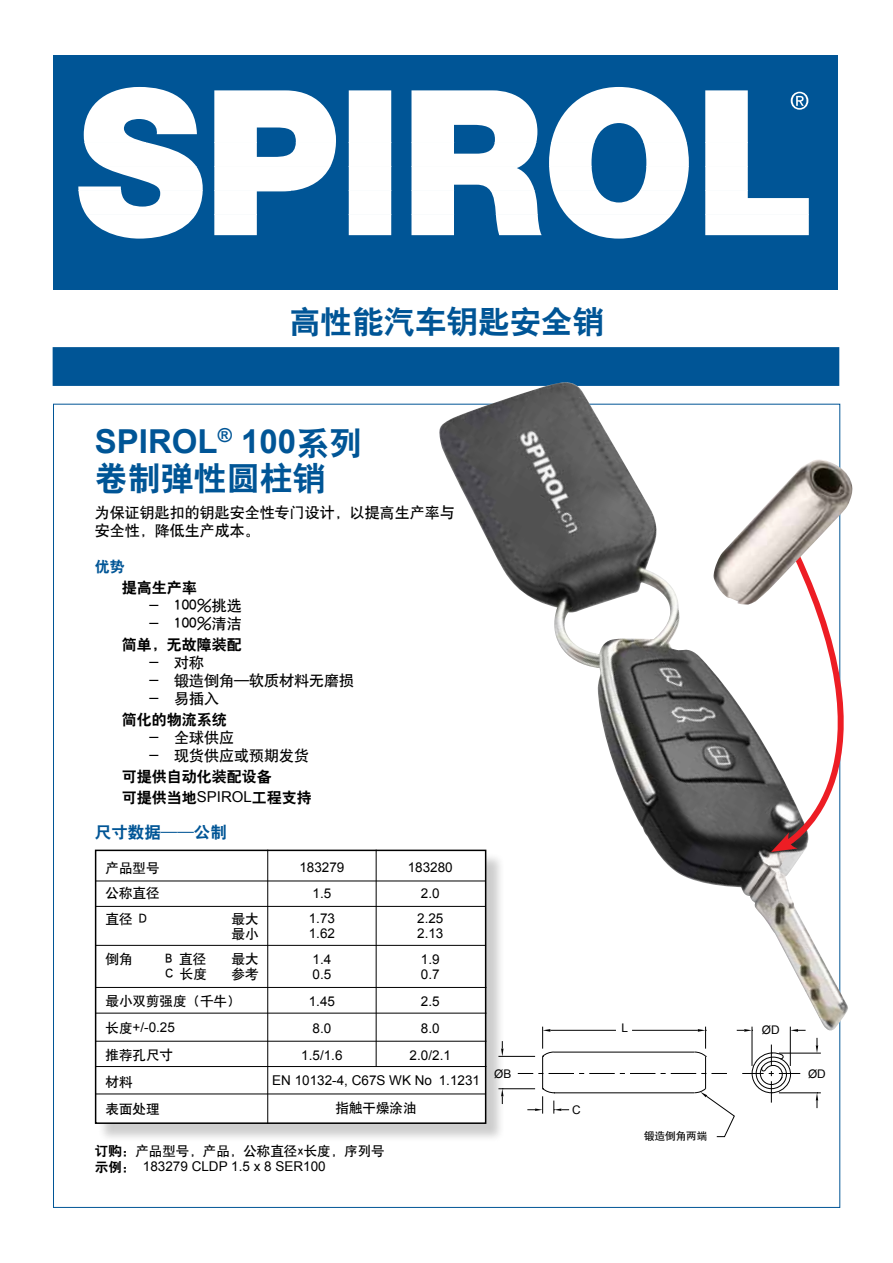
<style>
.page{position:relative;width:893px;height:1263px;background:#fff}
.page>*{position:absolute;margin:0;border:0;box-sizing:border-box;transform-origin:0 0}
.t1{font:700 33px "Arial";color:#005596}
.t2{font:33px "H Yb 2 gj";color:#005596}
.t3{font:31.5px "H Yb 2 gj";color:#005596}
.t4{font:16.5px "H Yb 2 gj";color:#005596}
.t5{font:15px/18px "H Yb 1 gj";color:#000}
.t6{font:15px/21px "H Yb 2 gj";color:#000}
.t7{font:15px "H Yb 2 gj";color:#005596}
.t8{font:13.5px/25.5px "Arial";color:#000;text-align:center}
.t9{font:13.5px/27px "H Yb 1 gj";color:#000}
.t10{font:11.85px "Arial";color:#000}
.t11{font:10.5px "H Yb 1 gj";color:#000}
.s1{font-family:"H Yb 2 gj";font-weight:400}
.s2{font-family:"Arial"}
.s3{font-family:"H Yb 1 gj"}
.s4{font-family:"H Yb 2 gj"}
</style>
<div class="page">
<div style="left:54px;top:55px;width:784px;height:234px;background:#005596"></div>
<svg style="left:78px;top:87px;width:731px;height:152px"></svg>
<hr style="left:103px;top:166px;width:93px;height:1px;background:#fff">
<hr style="left:215px;top:166px;width:115px;height:1px;background:#fff">
<hr style="left:349px;top:166px;width:42px;height:1px;background:#fff">
<hr style="left:412px;top:166px;width:107px;height:1px;background:#fff">
<hr style="left:549px;top:166px;width:42px;height:1px;background:#fff">
<hr style="left:647px;top:166px;width:41px;height:1px;background:#fff">
<hr style="left:706px;top:166px;width:41px;height:1px;background:#fff">
<hr style="left:349px;top:190px;width:42px;height:1px;background:#fff">
<hr style="left:349px;top:214px;width:42px;height:1px;background:#fff">
<hr style="left:349px;top:142px;width:42px;height:1px;background:#fff">
<hr style="left:79px;top:190px;width:42px;height:1px;background:#fff">
<hr style="left:160px;top:190px;width:42px;height:1px;background:#fff">
<hr style="left:215px;top:190px;width:76px;height:1px;background:#fff">
<hr style="left:412px;top:190px;width:42px;height:1px;background:#fff">
<hr style="left:491px;top:190px;width:43px;height:1px;background:#fff">
<hr style="left:553px;top:190px;width:45px;height:1px;background:#fff">
<hr style="left:640px;top:190px;width:44px;height:1px;background:#fff">
<hr style="left:706px;top:190px;width:41px;height:1px;background:#fff">
<hr style="left:412px;top:214px;width:42px;height:1px;background:#fff">
<hr style="left:496px;top:214px;width:41px;height:1px;background:#fff">
<hr style="left:215px;top:214px;width:42px;height:1px;background:#fff">
<hr style="left:412px;top:142px;width:42px;height:1px;background:#fff">
<hr style="left:215px;top:142px;width:41px;height:1px;background:#fff">
<hr style="left:86px;top:214px;width:109px;height:1px;background:#fff">
<hr style="left:566px;top:214px;width:105px;height:1px;background:#fff">
<hr style="left:706px;top:214px;width:102px;height:1px;background:#fff">
<hr style="left:706px;top:142px;width:41px;height:1px;background:#fff">
<hr style="left:551px;top:142px;width:43px;height:1px;background:#fff">
<hr style="left:644px;top:142px;width:42px;height:1px;background:#fff">
<hr style="left:495px;top:142px;width:41px;height:1px;background:#fff">
<hr style="left:296px;top:142px;width:40px;height:1px;background:#fff">
<hr style="left:85px;top:142px;width:61px;height:1px;background:#fff">
<div style="left:53px;top:347px;width:786px;height:39px;background:#005596;border:2px solid #005596"></div>
<div style="left:97px;top:852px;width:408px;height:290px;background:#000;opacity:.2"></div>
<div style="left:96px;top:850px;width:390px;height:273px;background:#fff"></div>
<div style="left:95px;top:850px;width:391px;height:274px;border:2px solid #000"></div>
<hr style="left:95px;top:1094px;width:391px;height:1px;background:#000">
<hr style="left:96px;top:906px;width:390px;height:1px;background:#000">
<hr style="left:95px;top:945px;width:391px;height:1px;background:#000">
<hr style="left:96px;top:881px;width:390px;height:1px;background:#000">
<hr style="left:267px;top:850px;width:1px;height:274px;background:#000">
<hr style="left:376px;top:850px;width:1px;height:216px;background:#000">
<hr style="left:96px;top:987px;width:390px;height:1px;background:#000">
<hr style="left:96px;top:1013px;width:390px;height:1px;background:#000">
<hr style="left:96px;top:1066px;width:390px;height:1px;background:#000">
<hr style="left:96px;top:1041px;width:390px;height:1px;background:#000">
<img style="left:437px;top:382px;width:411px;height:653px">
<svg style="left:771px;top:604px;width:77px;height:248px"></svg>
<img style="left:713px;top:460px;width:139px;height:144px">
<hr style="left:554px;top:1092px;width:140px;height:1px;background:#000">
<hr style="left:554px;top:1052px;width:140px;height:1px;background:#000">
<svg style="left:661px;top:1073px;width:66px;height:1px"></svg>
<svg style="left:518px;top:1073px;width:137px;height:1px"></svg>
<hr style="left:542px;top:1056px;width:1px;height:33px;background:#000">
<hr style="left:705px;top:1056px;width:1px;height:33px;background:#000">
<svg style="left:694px;top:1087px;width:41px;height:50px"></svg>
<hr style="left:550px;top:1030px;width:66px;height:1px;background:#000">
<hr style="left:632px;top:1030px;width:66px;height:1px;background:#000">
<svg style="left:694px;top:1027px;width:13px;height:30px"></svg>
<hr style="left:498px;top:1056px;width:37px;height:1px;background:#000">
<hr style="left:498px;top:1088px;width:37px;height:1px;background:#000">
<svg style="left:501px;top:1041px;width:2px;height:15px"></svg>
<svg style="left:542px;top:1027px;width:13px;height:30px"></svg>
<svg style="left:501px;top:1088px;width:2px;height:16px"></svg>
<svg style="left:527px;top:1087px;width:42px;height:26px"></svg>
<hr style="left:790px;top:1027px;width:1px;height:39px;background:#000">
<hr style="left:752px;top:1027px;width:1px;height:39px;background:#000">
<svg style="left:790px;top:1029px;width:16px;height:3px"></svg>
<svg style="left:737px;top:1029px;width:16px;height:3px"></svg>
<hr style="left:779px;top:1053px;width:42px;height:1px;background:#000">
<hr style="left:779px;top:1092px;width:42px;height:1px;background:#000">
<svg style="left:816px;top:1038px;width:2px;height:15px"></svg>
<svg style="left:742px;top:1044px;width:58px;height:58px"></svg>
<svg style="left:816px;top:1092px;width:2px;height:16px"></svg>
<h2 class="t3" style="left:289px;top:306px;width:316px">高性能汽车钥匙安全销</h2>
<h1 class="t1" style="left:95px;top:420px;width:269px">SPIROL<sup>®</sup> 100<span class="s1">系列</span></h1>
<h1 class="t2" style="left:95px;top:462px;width:232px">卷制弹性圆柱销</h1>
<p class="t5" style="left:95px;top:503px;width:361px">为保证钥匙扣的钥匙安全性专门设计，以提高生产率与安全性，降低生产成本。</p>
<p class="t7" style="left:95px;top:559px;width:31px">优势</p>
<p class="t6" style="left:122px;top:577px;width:76px">提高生产率</p>
<p class="t5" style="left:149px;top:596px;width:94px">- 100%挑选</p>
<p class="t5" style="left:149px;top:614px;width:94px">- 100%清洁</p>
<p class="t6" style="left:122px;top:634px;width:121px">简单，无故障装配</p>
<p class="t5" style="left:149px;top:653px;width:57px">- 对称</p>
<p class="t5" style="left:149px;top:671px;width:207px">- 锻造倒角—软质材料无磨损</p>
<p class="t5" style="left:149px;top:689px;width:72px">- 易插入</p>
<p class="t6" style="left:122px;top:709px;width:106px">简化的物流系统</p>
<p class="t5" style="left:149px;top:728px;width:87px">- 全球供应</p>
<p class="t5" style="left:149px;top:746px;width:162px">- 现货供应或预期发货</p>
<p class="t6" style="left:122px;top:766px;width:192px">可提供自动化装配设备<br>可提供当地<span class="s2">SPIROL</span>工程支持</p>
<p class="t4" style="left:95px;top:824px;width:133px">尺寸数据——公制</p>
<p class="t9" style="left:106px;top:855px;width:55px;line-height:25.5px;text-align:justify">产品型号公称直径直径 D</p>
<p class="t9" style="left:232px;top:911px;width:28px;line-height:15px">最大最小</p>
<p class="t9" style="left:106px;top:946px;width:28px">倒角</p>
<p class="t9" style="left:166px;top:946px;width:42px">B 直径</p>
<p class="t9" style="left:232px;top:946px;width:28px">最大</p>
<p class="t9" style="left:166px;top:961px;width:43px">C 长度</p>
<p class="t9" style="left:106px;top:961px;width:154px;text-indent:126px">参考最小双剪强度（千牛）</p>
<p class="t8" style="left:106px;top:1015px;width:71px"><span class="s3">长度</span>+/-0.25</p>
<p class="t9" style="left:106px;top:1042px;width:69px">推荐孔尺寸材料<br>表面处理</p>
<p class="t8" style="left:299px;top:855px;width:47px">183279<br>1.5<br>1.73</p>
<p class="t8" style="left:309px;top:921px;width:28px;text-align:left">1.62<br>1.4</p>
<p class="t8" style="left:301px;top:960px;width:43px;line-height:27px">0.5<br>1.45<br>8.0<br>1.5/1.6</p>
<p class="t8" style="left:408px;top:855px;width:47px">183280<br>2.0<br>2.25</p>
<p class="t8" style="left:417px;top:921px;width:28px;text-align:left">2.13<br>1.9</p>
<p class="t8" style="left:410px;top:960px;width:43px;line-height:27px">0.7<br>2.5<br>8.0<br>2.0/2.1</p>
<p class="t8" style="left:272px;top:1068px;width:209px">EN 10132-4, C67S WK No 1.1231</p>
<p class="t9" style="left:336px;top:1094px;width:82px">指触干燥涂油</p>
<p class="t9" style="left:95px;top:1137px;width:291px"><span class="s4">订购：</span>产品型号，产品，公称直径x长度，序列号</p>
<p class="t8" style="left:95px;top:1154px;width:232px"><span class="s4">示例：</span> 183279 CLDP 1.5 x 8 SER100</p>
<p class="t10" style="left:494px;top:1066px;width:19px">ØB</p>
<p class="t10" style="left:572px;top:1102px;width:10px">C</p>
<p class="t10" style="left:621px;top:1020px;width:8px">L</p>
<p class="t10" style="left:762px;top:1021px;width:19px">ØD</p>
<p class="t11" style="left:644px;top:1130px;width:64px">锻造倒角两端</p>
<p class="t10" style="left:808px;top:1066px;width:19px">ØD</p>
</div>
